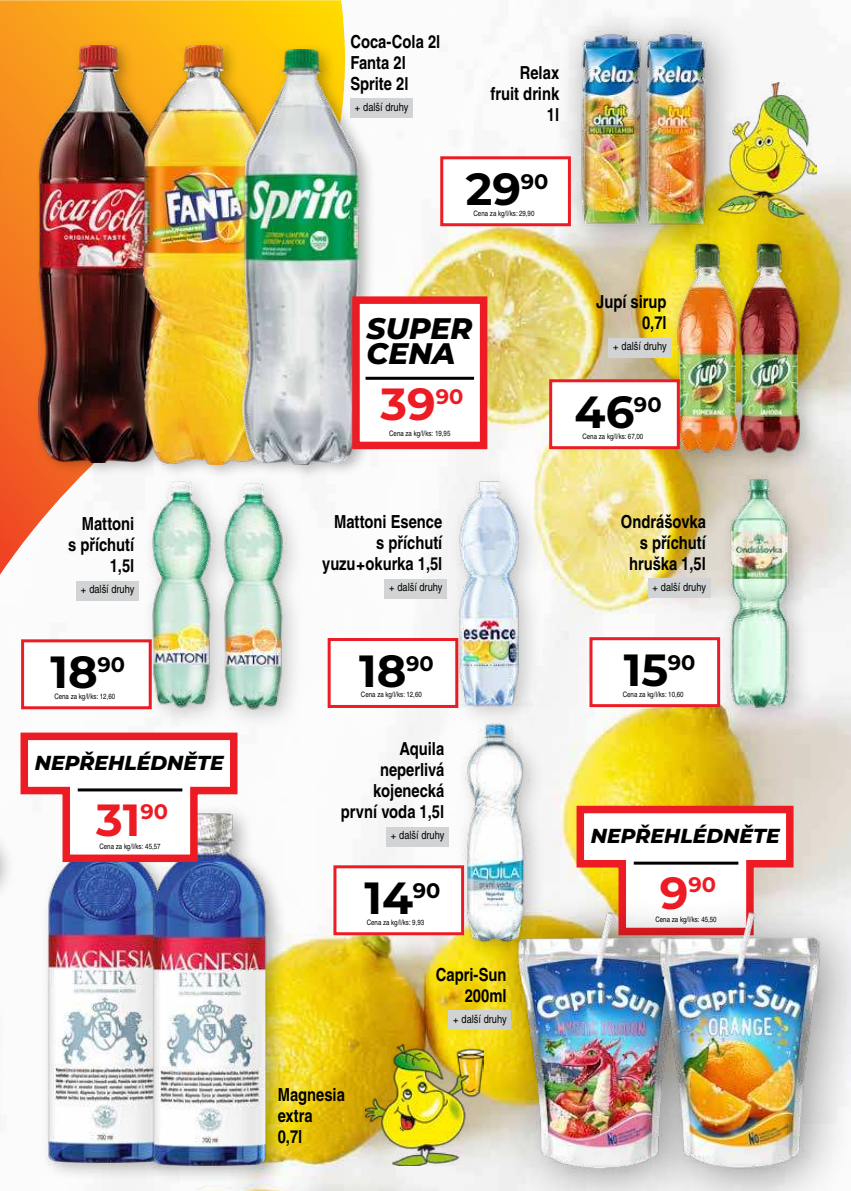
<style>
.page{position:relative;width:851px;height:1191px;background:#fff}
.page>*{position:absolute;margin:0;border:0;box-sizing:border-box;transform-origin:0 0}
.t1{font:700 45px "Montserrat";color:#000}
.t2{font:700 45px "Montserrat";color:#ed1c24}
.t3{font:italic 800 29.7px/25.7px "Montserrat";color:#000}
.t4{font:700 21px "Montserrat";color:#000}
.t5{font:700 21px "Montserrat";color:#ed1c24}
.t6{font:italic 800 20.25px "Montserrat";color:#000}
.t7{font:700 18px/21px "Nimbus San Con L";color:#000;text-align:right}
.t8{font:11.25px "Nimbus San Con L";color:#000}
.t9{font:7.5px "Nimbus San Con L";letter-spacing:-.005em;color:#000}
.s1{font-size:45px}
</style>
<div class="page">
<img style="left:21px;top:82px;width:829px;height:1109px">
<svg style="left:0;top:0;width:345px;height:575px"></svg>
<div style="left:0;top:985px;width:6px;height:206px;background:#fbfbfb"></div>
<hr style="left:0;top:285px;width:2px;height:163px;background:#000;opacity:.35">
<hr style="left:0;top:67px;width:3px;height:171px;background:#f6871f">
<div style="left:0;top:771px;width:16px;height:167px;background:#000;opacity:.35"></div>
<div style="left:727px;top:232px;width:95px;height:242px;background:#000;opacity:.21"></div>
<img style="left:760px;top:243px;width:51px;height:223px">
<div style="left:350px;top:99px;width:62px;height:19px;background:#d1d3d4"></div>
<div style="left:448px;top:1010px;width:63px;height:20px;background:#d1d3d4"></div>
<div style="left:386px;top:827px;width:62px;height:20px;background:#d1d3d4"></div>
<div style="left:21px;top:639px;width:131px;height:70px;background:#fff;border:3px solid #ed1c24"></div>
<div style="left:76px;top:580px;width:63px;height:20px;background:#d1d3d4"></div>
<div style="left:608px;top:338px;width:62px;height:20px;background:#d1d3d4"></div>
<div style="left:327px;top:638px;width:131px;height:70px;background:#fff;border:3px solid #ed1c24"></div>
<div style="left:384px;top:579px;width:62px;height:19px;background:#d1d3d4"></div>
<div style="left:648px;top:578px;width:62px;height:20px;background:#d1d3d4"></div>
<div style="left:33px;top:39px;width:142px;height:439px;background:#000;opacity:.27"></div>
<img style="left:39px;top:46px;width:98px;height:416px">
<div style="left:137px;top:39px;width:143px;height:441px;background:#000;opacity:.27"></div>
<img style="left:143px;top:46px;width:93px;height:419px">
<div style="left:236px;top:43px;width:141px;height:437px;background:#000;opacity:.27"></div>
<img style="left:242px;top:50px;width:119px;height:415px">
<img style="left:29px;top:865px;width:105px;height:310px">
<div style="left:146px;top:804px;width:141px;height:380px;background:#000;opacity:.27"></div>
<img style="left:134px;top:799px;width:140px;height:378px">
<div style="left:356px;top:300px;width:127px;height:145px;background:#fff"></div>
<div style="left:352px;top:296px;width:135px;height:153px;border:8px solid #ed1c24"></div>
<hr style="left:365px;top:377px;width:109px;height:3px;background:#000">
<svg style="left:20px;top:729px;width:221px;height:136px"></svg>
<hr style="left:78px;top:788px;width:104px;height:3px;background:#000">
<svg style="left:572px;top:802px;width:225px;height:78px"></svg>
<hr style="left:633px;top:861px;width:105px;height:3px;background:#000">
<div style="left:481px;top:880px;width:250px;height:311px;background:#000;opacity:.39"></div>
<img style="left:499px;top:897px;width:123px;height:282px">
<div style="left:622px;top:879px;width:228px;height:312px;background:#000;opacity:.39"></div>
<img style="left:640px;top:897px;width:199px;height:282px">
<div style="left:553px;top:7px;width:129px;height:257px;background:#000;opacity:.39"></div>
<img style="left:573px;top:31px;width:44px;height:195px">
<div style="left:617px;top:7px;width:129px;height:258px;background:#000;opacity:.39"></div>
<img style="left:637px;top:32px;width:75px;height:194px">
<div style="left:665px;top:232px;width:95px;height:242px;background:#000;opacity:.21"></div>
<img style="left:659px;top:243px;width:90px;height:223px">
<div style="left:455px;top:713px;width:91px;height:250px;background:#000;opacity:.21"></div>
<img style="left:454px;top:731px;width:78px;height:220px">
<div style="left:719px;top:467px;width:92px;height:262px;background:#000;opacity:.21"></div>
<img style="left:726px;top:475px;width:66px;height:235px">
<div style="left:141px;top:470px;width:93px;height:260px;background:#000;opacity:.21"></div>
<img style="left:149px;top:475px;width:63px;height:239px">
<div style="left:212px;top:472px;width:93px;height:260px;background:#000;opacity:.21"></div>
<img style="left:220px;top:477px;width:66px;height:239px">
<div style="left:447px;top:469px;width:98px;height:262px;background:#000;opacity:.21"></div>
<img style="left:442px;top:474px;width:90px;height:239px">
<div style="left:440px;top:156px;width:131px;height:70px;background:#fff;border:3px solid #ed1c24"></div>
<div style="left:549px;top:379px;width:130px;height:70px;background:#fff;border:3px solid #ed1c24"></div>
<div style="left:333px;top:865px;width:131px;height:70px;background:#fff;border:3px solid #ed1c24"></div>
<div style="left:589px;top:637px;width:131px;height:70px;background:#fff;border:3px solid #ed1c24"></div>
<img style="left:718px;top:83px;width:98px;height:134px">
<img style="left:366px;top:1044px;width:117px;height:121px">
<p class="t7" style="left:350px;top:31px;width:91px;text-align:left">Coca-Cola 2l<br>Fanta 2l<br>Sprite 2l</p>
<p class="t8" style="left:354px;top:103px;width:55px">+ další druhy</p>
<p class="t7" style="left:490px;top:62px;width:70px">Relax fruit drink<br>1l</p>
<h1 class="t1" style="left:466px;top:163px;width:57px">29</h1>
<p class="t4" style="left:520px;top:169px;width:29px">90</p>
<p class="t9" style="left:473px;top:210px;width:62px">Cena za kg/l/ks: 29,90</p>
<h2 class="t3" style="left:366px;top:315px;width:107px">SUPER<br>CENA</h2>
<p class="t7" style="left:596px;top:291px;width:72px">Jupí sirup<br>0,7l</p>
<p class="t8" style="left:612px;top:342px;width:55px">+ další druhy</p>
<h1 class="t2" style="left:380px;top:378px;width:84px">39<sup>90</sup></h1>
<p class="t9" style="left:389px;top:430px;width:63px">Cena za kg/l/ks: 19,95</p>
<h1 class="t1" style="left:574px;top:386px;width:61px">46</h1>
<p class="t4" style="left:634px;top:392px;width:29px">90</p>
<p class="t9" style="left:582px;top:433px;width:62px">Cena za kg/l/ks: 67,00</p>
<p class="t7" style="left:68px;top:513px;width:68px">Mattoni<br>s příchutí<br>1,5l</p>
<p class="t8" style="left:81px;top:584px;width:55px">+ další druhy</p>
<p class="t7" style="left:322px;top:511px;width:122px">Mattoni Esence s příchutí yuzu+okurka 1,5l</p>
<p class="t8" style="left:388px;top:583px;width:55px">+ další druhy</p>
<p class="t7" style="left:621px;top:510px;width:86px">Ondrášovka s příchutí hruška 1,5l</p>
<p class="t8" style="left:652px;top:582px;width:55px">+ další druhy</p>
<h1 class="t1" style="left:50px;top:646px;width:49px">18</h1>
<p class="t4" style="left:97px;top:652px;width:29px">90</p>
<h1 class="t1" style="left:359px;top:645px;width:49px">18</h1>
<p class="t4" style="left:406px;top:651px;width:29px">90</p>
<h1 class="t1" style="left:623px;top:644px;width:46px">15</h1>
<p class="t4" style="left:667px;top:650px;width:29px">90</p>
<p class="t9" style="left:54px;top:693px;width:62px">Cena za kg/l/ks: 12,60</p>
<p class="t9" style="left:361px;top:692px;width:62px">Cena za kg/l/ks: 12,60</p>
<p class="t9" style="left:622px;top:691px;width:62px">Cena za kg/l/ks: 10,60</p>
<p class="t6" style="left:35px;top:751px;width:190px">NEPŘEHLÉDNĚTE</p>
<h1 class="t2" style="left:96px;top:793px;width:73px">31<sup>90</sup></h1>
<p class="t9" style="left:99px;top:843px;width:63px">Cena za kg/l/ks: 45,57</p>
<p class="t7" style="left:341px;top:738px;width:105px">Aquila neperlivá kojenecká první voda 1,5l</p>
<p class="t8" style="left:390px;top:831px;width:55px">+ další druhy</p>
<h1 class="t1" style="left:364px;top:872px;width:50px">14</h1>
<p class="t4" style="left:413px;top:878px;width:29px">90</p>
<p class="t9" style="left:366px;top:919px;width:59px">Cena za kg/l/ks: 9,93</p>
<p class="t6" style="left:590px;top:824px;width:190px">NEPŘEHLÉDNĚTE</p>
<p class="t5" style="left:659px;top:872px;width:58px"><span class="s1">9</span>90</p>
<p class="t9" style="left:655px;top:916px;width:63px">Cena za kg/l/ks: 45,50</p>
<p class="t7" style="left:436px;top:963px;width:72px">Capri-Sun<br>200ml</p>
<p class="t8" style="left:453px;top:1014px;width:55px">+ další druhy</p>
<p class="t7" style="left:278px;top:1083px;width:69px;text-align:left">Magnesia extra<br>0,7l</p>
</div>
